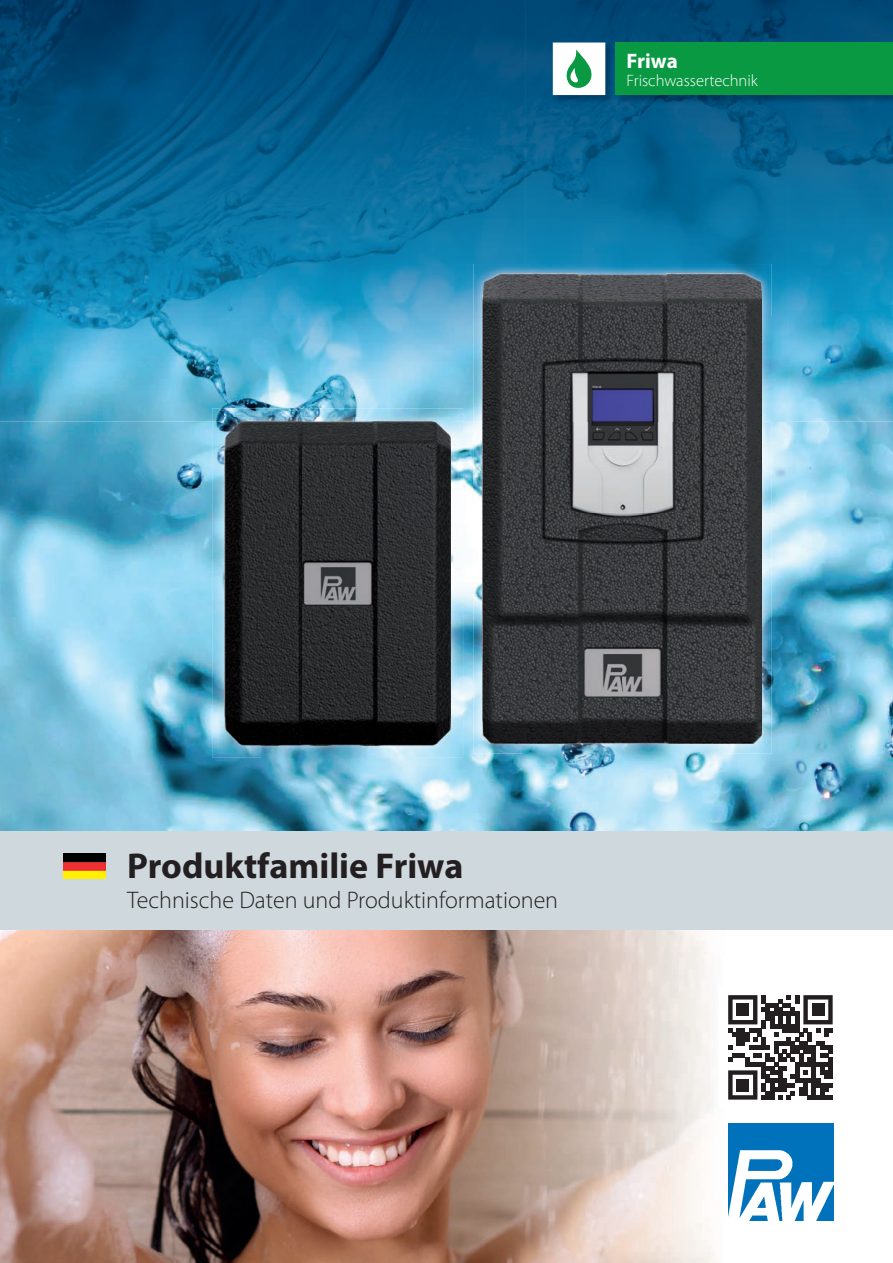
<style>
.page{position:relative;width:893px;height:1263px;background:#fff}
.page>*{position:absolute;margin:0;border:0;box-sizing:border-box;transform-origin:0 0}
.t1{font:700 36px "Myriad Pro";color:#231f20}
.t2{font:300 24px "Myriad Pro";color:#231f20}
.t3{font:700 21px "Myriad Pro";letter-spacing:-.005em;color:#fff}
.t4{font:300 16.5px "Myriad Pro";color:#fff}
</style>
<div class="page">
<img style="left:0;top:422px;width:893px;height:409px">
<img style="left:0;top:0;width:788px;height:264px">
<img style="left:788px;top:0;width:105px;height:422px">
<img style="left:0;top:264px;width:473px;height:158px">
<img style="left:772px;top:264px;width:16px;height:52px">
<img style="left:772px;top:316px;width:16px;height:106px">
<img style="left:0;top:930px;width:834px;height:333px">
<img style="left:473px;top:422px;width:49px;height:331px">
<img style="left:722px;top:422px;width:50px;height:331px">
<img style="left:522px;top:743px;width:200px;height:10px">
<img style="left:473px;top:264px;width:299px;height:158px">
<img style="left:483px;top:274px;width:279px;height:469px">
<div style="left:0;top:831px;width:893px;height:99px;background:#cfd8dd"></div>
<img style="left:63px;top:853px;width:43px;height:26px">
<img style="left:212px;top:422px;width:50px;height:335px">
<img style="left:413px;top:422px;width:50px;height:335px">
<img style="left:262px;top:748px;width:151px;height:9px">
<img style="left:212px;top:408px;width:251px;height:14px">
<img style="left:225px;top:417px;width:226px;height:331px">
<img style="left:728px;top:1123px;width:105px;height:97px">
<div style="left:720px;top:987px;width:121px;height:121px;background:#fff"></div>
<svg style="left:728px;top:995px;width:105px;height:104px"></svg>
<div style="left:736px;top:1003px;width:13px;height:13px;background:#231f20"></div>
<div style="left:812px;top:1003px;width:12px;height:13px;background:#231f20"></div>
<div style="left:736px;top:1079px;width:13px;height:12px;background:#231f20"></div>
<img style="left:552px;top:42px;width:341px;height:62px">
<div style="left:616px;top:43px;width:277px;height:52px;background:#0a9943"></div>
<div style="left:553px;top:43px;width:52px;height:52px;background:#fff"></div>
<svg style="left:566px;top:50px;width:26px;height:38px"></svg>
<p class="t3" style="left:627px;top:47px;width:53px">Friwa</p>
<p class="t4" style="left:627px;top:70px;width:133px">Frischwassertechnik</p>
<h1 class="t1" style="left:127px;top:843px;width:338px">Produktfamilie Friwa</h1>
<p class="t2" style="left:127px;top:886px;width:432px">Technische Daten und Produktinformationen</p>
</div>
